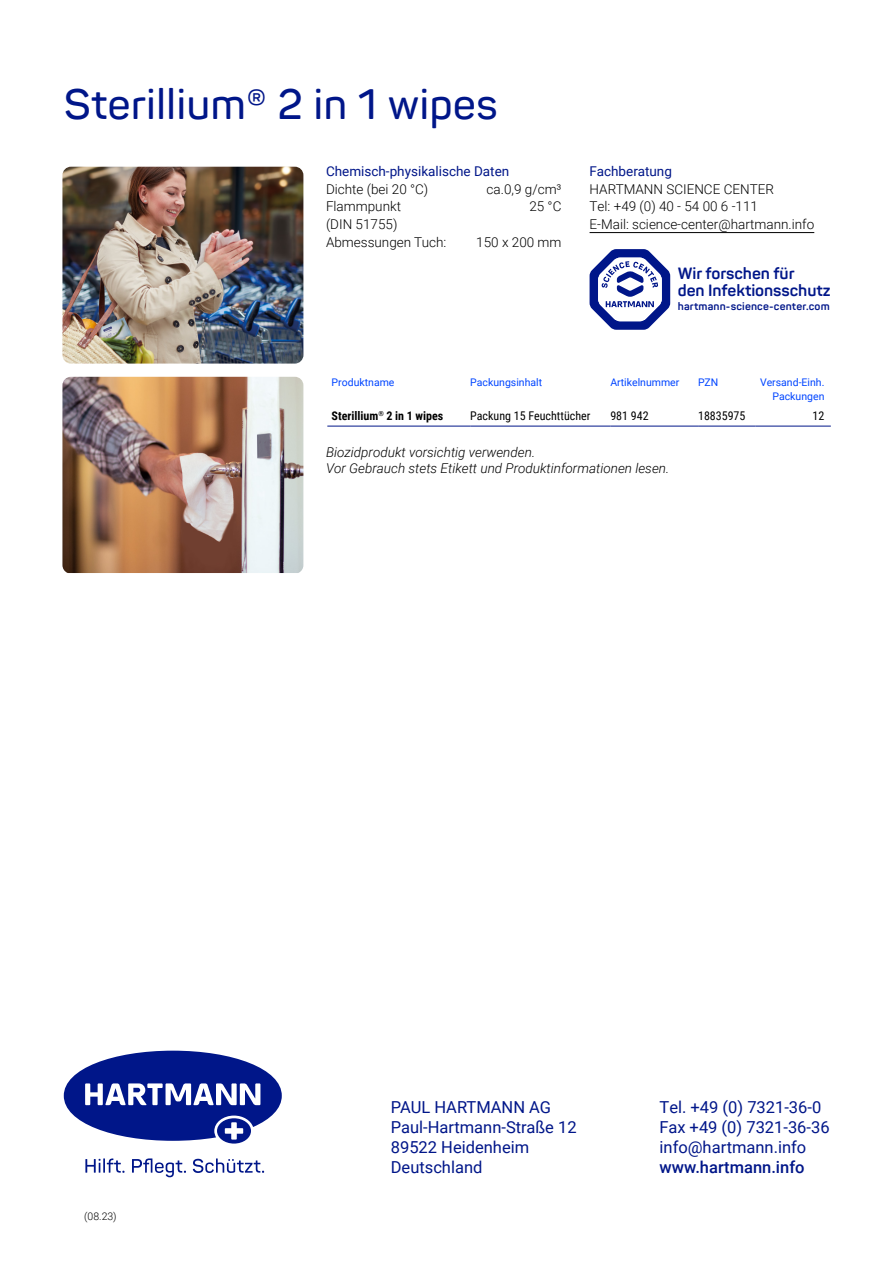
<style>
.page{position:relative;width:893px;height:1263px;background:#fff}
.page>*{position:absolute;margin:0;border:0;box-sizing:border-box;transform-origin:0 0}
.t1{font:600 42px "Panton";color:#001689}
.t2{font:16.5px/19.8px "Roboto";color:#001689}
.t3{font:500 16.5px "Roboto";color:#001689}
.t4{font:700 16.2px/16.5px "Panton";letter-spacing:-.005em;color:#001689}
.t5{font:300 13.5px/17.5px "Roboto";color:#000}
.t6{font:italic 300 13.5px/16.2px "Roboto";color:#000}
.t7{font:13.5px "Roboto";color:#001689}
.t8{font:12px "Roboto Condensed";color:#000}
.t9{font:700 12px "Roboto Condensed";color:#000}
.t10{font:700 10.65px "Panton";letter-spacing:.015em;color:#001689}
.t11{font:10.5px/13.5px "Roboto";color:#0045ff;text-align:right}
.t12{font:300 10.5px "Roboto";color:#000}
</style>
<div class="page">
<img style="left:62px;top:377px;width:241px;height:196px">
<img style="left:62px;top:167px;width:241px;height:197px">
<hr style="left:590px;top:232px;width:224px;height:1px;background:#000">
<svg style="left:590px;top:249px;width:80px;height:81px"></svg>
<hr style="left:327px;top:426px;width:143px;height:1px;background:#001689">
<hr style="left:470px;top:426px;width:140px;height:1px;background:#001689">
<hr style="left:610px;top:426px;width:88px;height:1px;background:#001689">
<hr style="left:698px;top:426px;width:57px;height:1px;background:#001689">
<hr style="left:755px;top:426px;width:76px;height:1px;background:#001689">
<div style="left:217px;top:1118px;width:34px;height:25px;background:#001689;border-radius:50%"></div>
<svg style="left:64px;top:1051px;width:218px;height:90px"></svg>
<svg style="left:85px;top:1158px;width:39px;height:15px"></svg>
<svg style="left:132px;top:1158px;width:54px;height:19px"></svg>
<svg style="left:193px;top:1158px;width:71px;height:15px"></svg>
<h1 class="t1" style="left:64px;top:78px;width:436px">Sterillium® 2 in 1 wipes</h1>
<p class="t7" style="left:326px;top:162px;width:185px">Chemisch-physikalische Daten</p>
<p class="t5" style="left:326px;top:180px;width:104px">Dichte (bei 20 °C)</p>
<p class="t5" style="left:487px;top:180px;width:76px">ca.0,9 g/cm³</p>
<p class="t5" style="left:326px;top:197px;width:77px">Flammpunkt</p>
<p class="t5" style="left:529px;top:197px;width:34px">25 °C</p>
<p class="t5" style="left:326px;top:215px;width:122px">(DIN 51755)<br>Abmessungen Tuch:</p>
<p class="t5" style="left:476px;top:232px;width:87px">150 x 200 mm</p>
<p class="t7" style="left:590px;top:162px;width:84px">Fachberatung</p>
<p class="t5" style="left:590px;top:180px;width:226px">HARTMANN SCIENCE CENTER<br>Tel: +49 (0) 40 - 54 00 6 -111<br>E-Mail: science-center@hartmann.info</p>
<p class="t4" style="left:678px;top:265px;width:154px">Wir forschen für<br>den Infektionsschutz</p>
<p class="t10" style="left:678px;top:299px;width:153px">hartmann-science-center.com</p>
<p class="t11" style="left:332px;top:375px;width:64px">Produktname</p>
<p class="t11" style="left:470px;top:375px;width:73px">Packungsinhalt</p>
<p class="t11" style="left:610px;top:375px;width:70px">Artikelnummer</p>
<p class="t11" style="left:698px;top:375px;width:22px">PZN</p>
<p class="t11" style="left:760px;top:375px;width:66px">Versand-Einh.<br>Packungen</p>
<p class="t9" style="left:332px;top:407px;width:113px">Sterillium<sup>®</sup> 2 in 1 wipes</p>
<p class="t8" style="left:470px;top:407px;width:122px">Packung 15 Feuchttücher</p>
<p class="t8" style="left:610px;top:407px;width:40px">981 942</p>
<p class="t8" style="left:698px;top:407px;width:49px">18835975</p>
<p class="t8" style="left:813px;top:407px;width:13px">12</p>
<p class="t6" style="left:326px;top:444px;width:345px">Biozidprodukt vorsichtig verwenden.<br>Vor Gebrauch stets Etikett und Produktinformationen lesen.</p>
<p class="t12" style="left:84px;top:1209px;width:34px">(08.23)</p>
<p class="t2" style="left:391px;top:1097px;width:187px">PAUL HARTMANN AG<br>Paul-Hartmann-Straße 12<br>89522 Heidenheim<br>Deutschland</p>
<p class="t2" style="left:659px;top:1097px;width:172px">Tel. +49 (0) 7321-36-0<br>Fax +49 (0) 7321-36-36 info@hartmann.info</p>
<p class="t3" style="left:659px;top:1155px;width:147px">www.hartmann.info</p>
</div>
